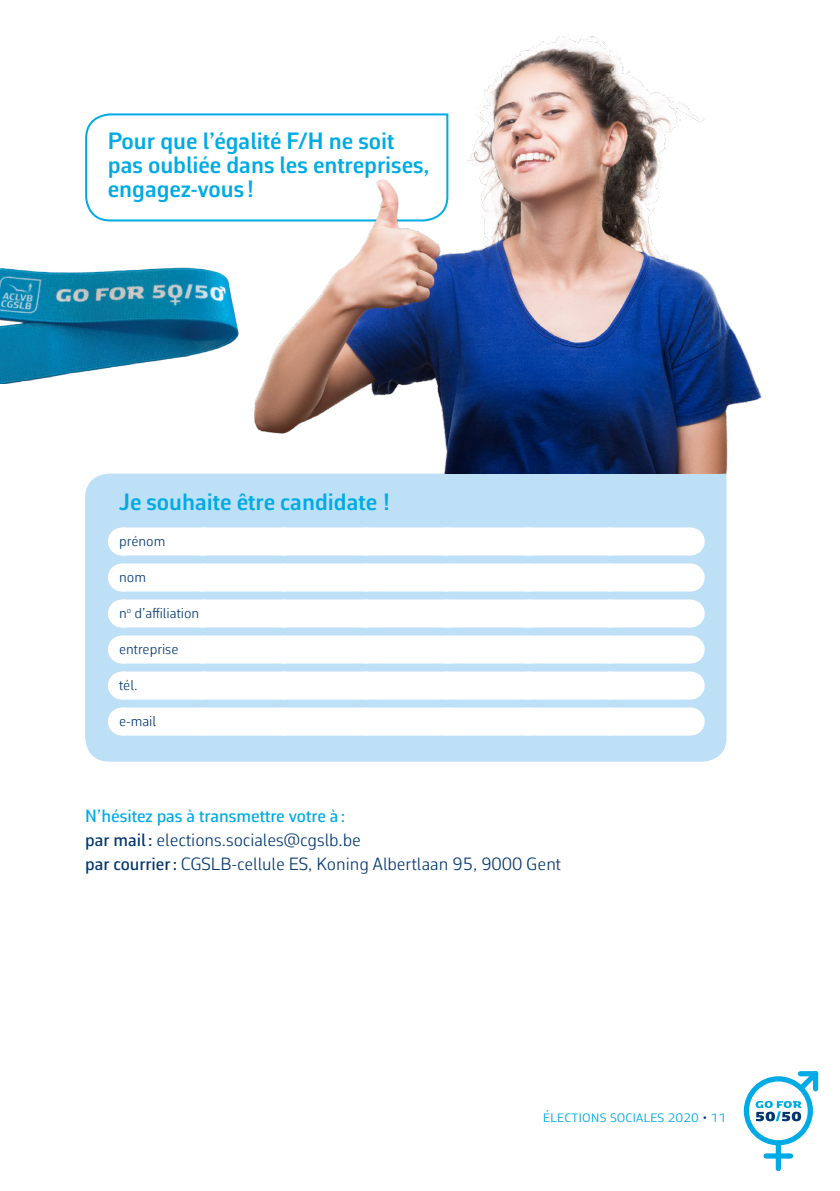
<style>
.page{position:relative;width:840px;height:1191px;background:#fff}
.page>*{position:absolute;margin:0;border:0;box-sizing:border-box;transform-origin:0 0}
.titel_2_zonder_cijfe{font:600 24px/24px "Corbeau Pro";color:#00abe5}
.t1{font:300 18px "Corbeau Pro";color:#023671}
.t2{font:500 18px "Corbeau Pro";color:#00abe5}
.t3{font:300 16px "Corbeau Pro";color:#00abe5}
.t4{font:300 14.4px "Corbeau Pro";color:#023671}
.s1{font-weight:500}
.s2{color:#023671}
</style>
<div class="page">
<div style="left:775px;top:1144px;width:5px;height:24px;background:#00abe5"></div>
<div style="left:765px;top:1153px;width:25px;height:5px;background:#00abe5"></div>
<svg style="left:743px;top:1071px;width:74px;height:74px"></svg>
<svg style="left:85px;top:113px;width:98px;height:109px"></svg>
<svg style="left:85px;top:473px;width:641px;height:288px;background:#c1e1f6"></svg>
<div style="left:122px;top:527px;width:567px;height:28px;background:#fff"></div>
<svg style="left:203px;top:527px;width:445px;height:1px"></svg>
<svg style="left:689px;top:527px;width:1px;height:28px"></svg>
<div style="left:122px;top:563px;width:567px;height:28px;background:#fff"></div>
<svg style="left:203px;top:563px;width:445px;height:1px"></svg>
<svg style="left:689px;top:563px;width:1px;height:28px"></svg>
<div style="left:122px;top:599px;width:567px;height:28px;background:#fff"></div>
<svg style="left:203px;top:599px;width:445px;height:1px"></svg>
<svg style="left:689px;top:599px;width:1px;height:28px"></svg>
<div style="left:122px;top:635px;width:567px;height:28px;background:#fff"></div>
<svg style="left:203px;top:635px;width:445px;height:1px"></svg>
<svg style="left:689px;top:635px;width:1px;height:28px"></svg>
<div style="left:122px;top:671px;width:567px;height:28px;background:#fff"></div>
<svg style="left:203px;top:671px;width:445px;height:1px"></svg>
<svg style="left:689px;top:671px;width:1px;height:28px"></svg>
<div style="left:122px;top:707px;width:567px;height:28px;background:#fff"></div>
<svg style="left:203px;top:707px;width:445px;height:1px"></svg>
<svg style="left:689px;top:707px;width:1px;height:28px"></svg>
<img style="left:183px;top:36px;width:579px;height:437px">
<img style="left:0;top:251px;width:241px;height:132px">
<p class="titel_2_zonder_cijfe" style="left:108px;top:129px;width:323px">Pour que l’égalité F/H ne soit pas oubliée dans les entreprises, engagez-vous !</p>
<p class="titel_2_zonder_cijfe" style="left:119px;top:489px;width:272px">Je souhaite être candidate !</p>
<p class="t4" style="left:119px;top:531px;width:48px">prénom</p>
<p class="t4" style="left:119px;top:567px;width:28px">nom</p>
<p class="t4" style="left:119px;top:603px;width:82px">n<sup>o</sup> d’affiliation</p>
<p class="t4" style="left:119px;top:639px;width:61px">entreprise</p>
<p class="t4" style="left:119px;top:675px;width:20px">tél.</p>
<p class="t4" style="left:119px;top:711px;width:38px">e-mail</p>
<p class="t2" style="left:85px;top:803px;width:261px">N’hésitez pas à transmettre votre à :</p>
<p class="t1" style="left:85px;top:827px;width:277px"><span class="s1">par mail:</span> elections.sociales@cgslb.be</p>
<p class="t1" style="left:85px;top:851px;width:477px"><span class="s1">par courrier:</span> CGSLB-cellule ES, Koning Albertlaan 95, 9000 Gent</p>
<p class="t3" style="left:542px;top:1105px;width:185px">élections sociales 2020 <span class="s2">•</span> 11</p>
</div>
